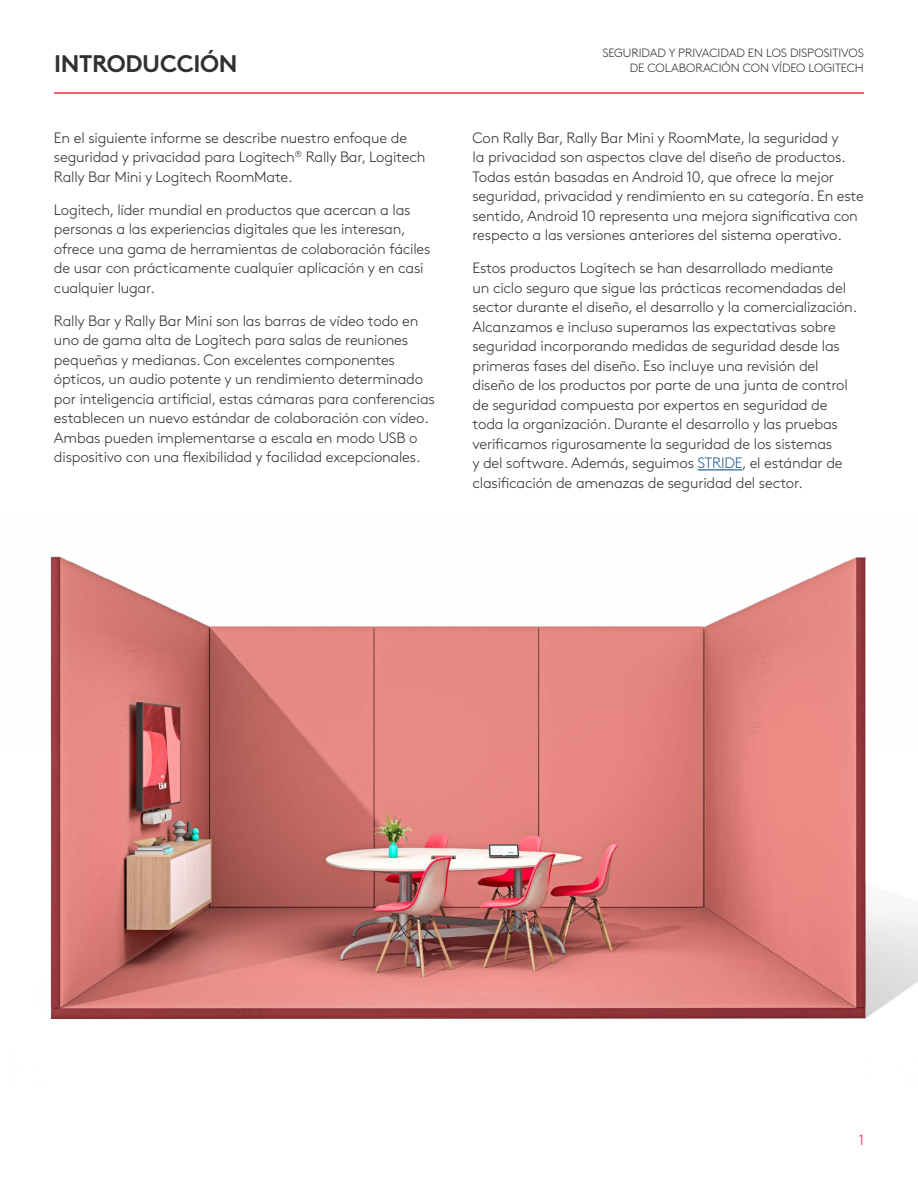
<style>
.page{position:relative;width:918px;height:1188px;background:#fff}
.page>*{position:absolute;margin:0;border:0;box-sizing:border-box;transform-origin:0 0}
.t1{font:700 24px "Brown Std";letter-spacing:-.015em;color:#2f3132}
.t2{font:300 15px/19.5px "Brown Pro";letter-spacing:-.015em;color:#2f3132}
.t3{font:300 15px "Brown Pro";color:#ff2947}
.t4{font:300 12px/14.4px "Brown Pro";letter-spacing:-.005em;color:#2f3132;text-align:right}
.s1{color:#215e9e}
</style>
<div class="page">
<hr style="left:698px;top:469px;width:44px;height:1px;background:#215e9e">
<hr style="left:54px;top:92px;width:810px;height:2px;background:#ff2947">
<img style="left:50px;top:556px;width:868px;height:464px">
<h1 class="t1" style="left:54px;top:49px;width:185px">INTRODUCCIÓN</h1>
<p class="t4" style="left:602px;top:45px;width:263px">SEGURIDAD Y PRIVACIDAD EN LOS DISPOSITIVOS<br>DE COLABORACIÓN CON VÍDEO LOGITECH</p>
<p class="t2" style="left:54px;top:127px;width:373px">En el siguiente informe se describe nuestro enfoque de seguridad y privacidad para Logitech<sup>®</sup> Rally Bar, Logitech<br>Rally Bar Mini y Logitech RoomMate.</p>
<p class="t2" style="left:54px;top:199px;width:378px">Logitech, líder mundial en productos que acercan a las personas a las experiencias digitales que les interesan, ofrece una gama de herramientas de colaboración fáciles de usar con prácticamente cualquier aplicación y en casi cualquier lugar.</p>
<p class="t2" style="left:54px;top:310px;width:382px">Rally Bar y Rally Bar Mini son las barras de vídeo todo en uno de gama alta de Logitech para salas de reuniones pequeñas y medianas. Con excelentes componentes ópticos, un audio potente y un rendimiento determinado por inteligencia artificial, estas cámaras para conferencias establecen un nuevo estándar de colaboración con vídeo.<br>Ambas pueden implementarse a escala en modo USB o dispositivo con una flexibilidad y facilidad excepcionales.</p>
<p class="t2" style="left:472px;top:127px;width:393px">Con Rally Bar, Rally Bar Mini y RoomMate, la seguridad y<br>la privacidad son aspectos clave del diseño de productos.<br>Todas están basadas en Android 10, que ofrece la mejor seguridad, privacidad y rendimiento en su categoría. En este sentido, Android 10 representa una mejora significativa con respecto a las versiones anteriores del sistema operativo.</p>
<p class="t2" style="left:472px;top:257px;width:386px">Estos productos Logitech se han desarrollado mediante<br>un ciclo seguro que sigue las prácticas recomendadas del sector durante el diseño, el desarrollo y la comercialización.<br>Alcanzamos e incluso superamos las expectativas sobre seguridad incorporando medidas de seguridad desde las primeras fases del diseño. Eso incluye una revisión del diseño de los productos por parte de una junta de control de seguridad compuesta por expertos en seguridad de toda la organización. Durante el desarrollo y las pruebas verificamos rigurosamente la seguridad de los sistemas<br>y del software. Además, seguimos <span class="s1">STRIDE</span>, el estándar de clasificación de amenazas de seguridad del sector.</p>
<p class="t3" style="left:858px;top:1129px;width:7px">1</p>
</div>
